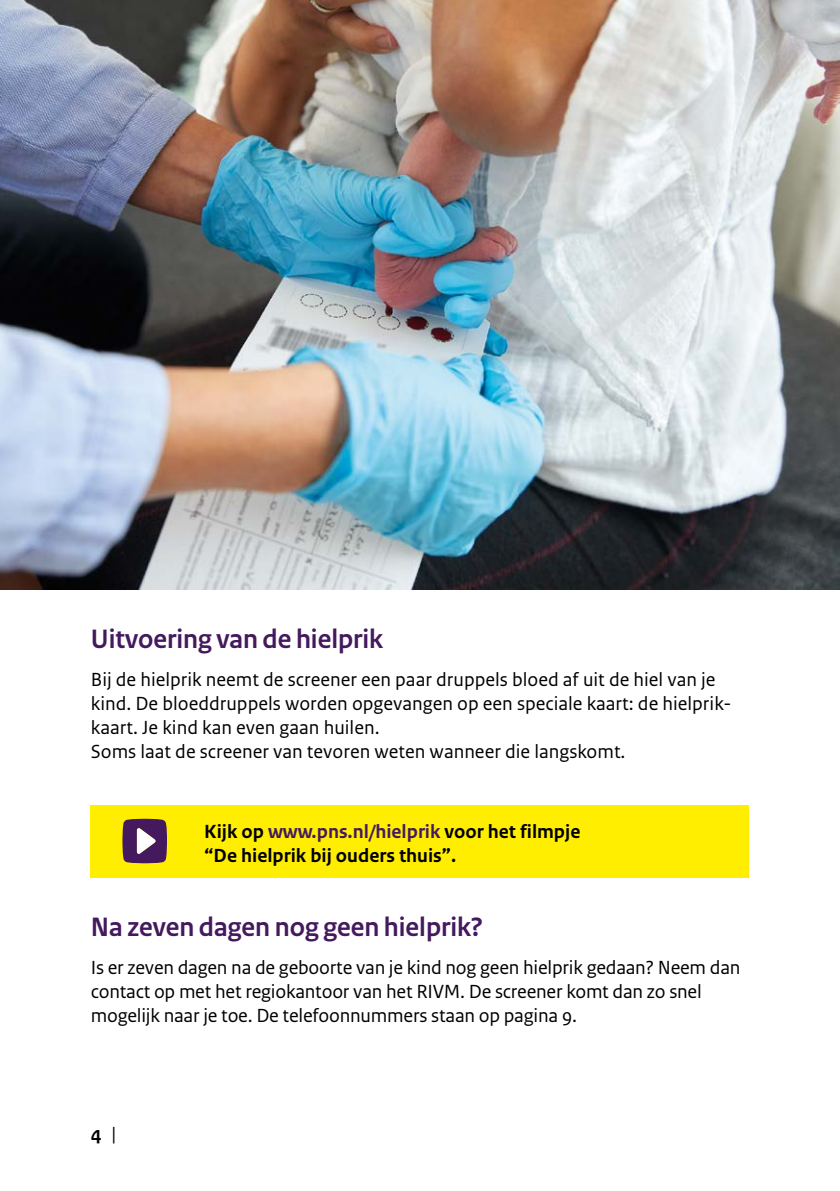
<style>
.page{position:relative;width:840px;height:1191px;background:#fff}
.page>*{position:absolute;margin:0;border:0;box-sizing:border-box;transform-origin:0 0}
.t1{font:700 28px "Rijksoverheid Sans Heading";color:#44195e}
._10_RIVM_Broodtekst{font:20px/24px "Rijksoverheid Sans Text";color:#000}
.t2{font:700 20px/24px "Rijksoverheid Sans Text";color:#000}
.s1{color:#44195e}
.s2{font-weight:400}
</style>
<div class="page">
<img style="left:0;top:0;width:839px;height:589px">
<div style="left:91px;top:805px;width:657px;height:72px;background:#fe0"></div>
<svg style="left:122px;top:818px;width:45px;height:45px;background:#6b486d"></svg>
<h4 class="t1" style="left:91px;top:623px;width:294px">Uitvoering van de hielprik</h4>
<p class="_10_RIVM_Broodtekst" style="left:91px;top:667px;width:641px">Bij de hielprik neemt de screener een paar druppels bloed af uit de hiel van je kind. De bloeddruppels worden opgevangen op een speciale kaart: de hielprik&shy;kaart. Je kind kan even gaan huilen.</p>
<p class="_10_RIVM_Broodtekst" style="left:91px;top:739px;width:536px">Soms laat de screener van tevoren weten wanneer die langskomt.</p>
<h4 class="t2" style="left:204px;top:819px;width:377px">Kijk op <span class="s1">www.pns.nl/hielprik</span> voor het filmpje “De hielprik bij ouders thuis”.</h4>
<h4 class="t1" style="left:91px;top:911px;width:393px">Na zeven dagen nog geen hielprik?</h4>
<p class="_10_RIVM_Broodtekst" style="left:91px;top:955px;width:650px">Is er zeven dagen na de geboorte van je kind nog geen hielprik gedaan? Neem dan contact op met het regiokantoor van het RIVM. De screener komt dan zo snel mogelijk naar je toe. De telefoonnummers staan op pagina 9.</p>
<p class="t2" style="left:91px;top:1121px;width:27px">4 <span class="s2">|</span></p>
</div>
